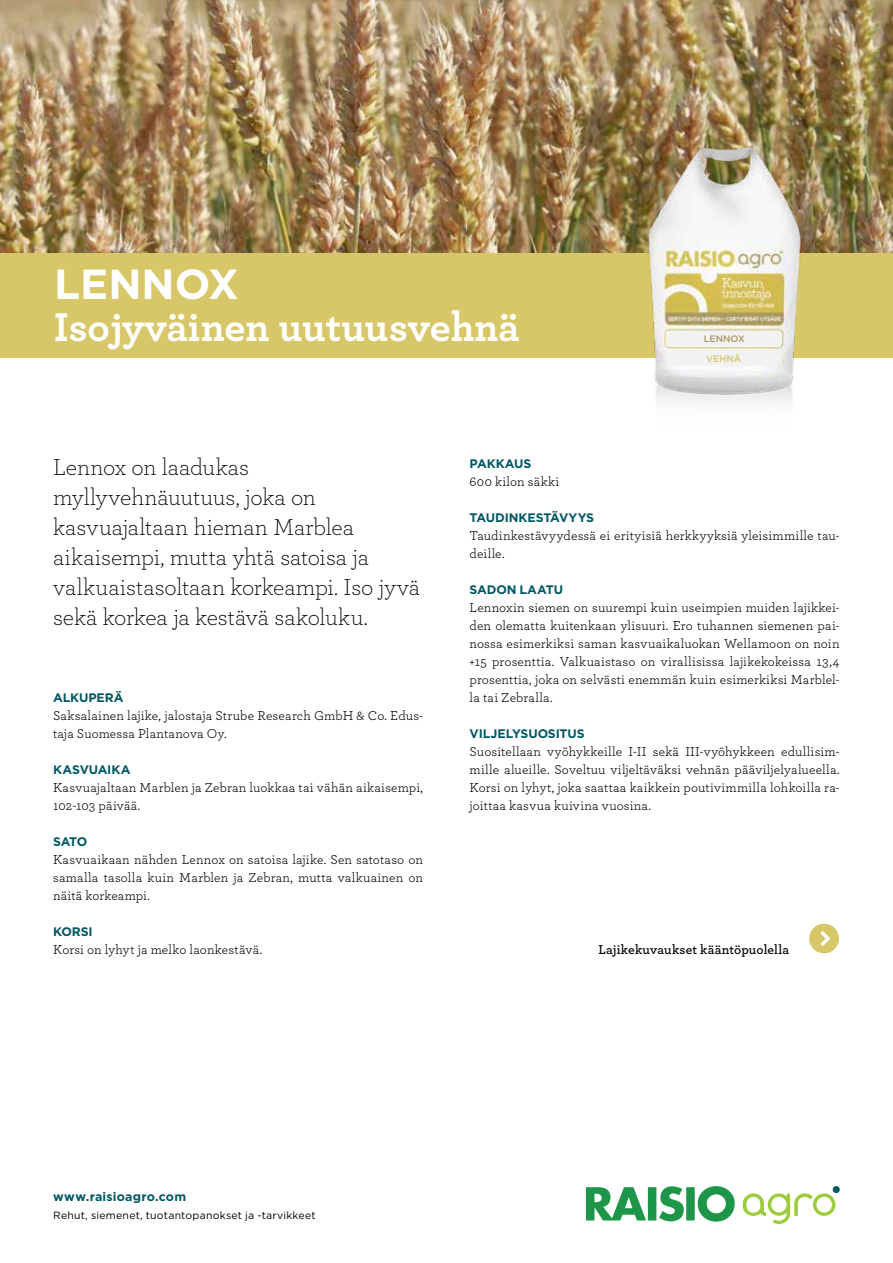
<style>
.page{position:relative;width:893px;height:1263px;background:#fff}
.page>*{position:absolute;margin:0;border:0;box-sizing:border-box;transform-origin:0 0}
.t1{font:700 42px "Archer";color:#fff}
.t2{font:700 42px "Gotham";color:#fff}
.t3{font:300 24px/30px "Archer";letter-spacing:-.005em;color:#000}
.t4{font:13.5px/18px "Archer";letter-spacing:.015em;color:#000}
.t5{font:600 13.5px "Archer";letter-spacing:.01em;color:#000}
.t6{font:700 12.3px "Gotham";letter-spacing:-.01em;color:#005863}
.t7{font:700 12.3px "Gotham";letter-spacing:.02em;color:#005863}
.t8{font:10.5px "Gotham";letter-spacing:.02em;color:#000}
.t9{font:500 9.3px "Gotham";color:#a79665}
.t10{font:500 9.3px "Gotham";color:#d5c769}
</style>
<div class="page">
<div style="left:686px;top:1187px;width:9px;height:33px;background:#1d9649"></div>
<svg style="left:659px;top:1186px;width:25px;height:35px"></svg>
<div style="left:648px;top:1187px;width:8px;height:33px;background:#1d9649"></div>
<svg style="left:586px;top:1187px;width:60px;height:33px"></svg>
<svg style="left:698px;top:1186px;width:37px;height:35px"></svg>
<svg style="left:743px;top:1193px;width:92px;height:31px"></svg>
<div style="left:833px;top:1186px;width:7px;height:7px;background:#005863;border-radius:50%"></div>
<img style="left:0;top:0;width:893px;height:253px">
<div style="left:0;top:253px;width:893px;height:104px;background:#d7c768"></div>
<svg style="left:809px;top:924px;width:30px;height:29px"></svg>
<img style="left:606px;top:136px;width:233px;height:267px">
<div style="left:667px;top:331px;width:114px;height:15px;background:#f2f2f3;border-radius:4px"></div>
<div style="left:665px;top:350px;width:116px;height:16px;background:#f2f2f3;border-radius:6px"></div>
<h1 class="t2" style="left:54px;top:257px;width:186px">LENNOX</h1>
<h1 class="t1" style="left:54px;top:294px;width:467px">Isojyväinen uutuusvehnä</h1>
<p class="t9" style="left:704px;top:332px;width:43px">LENNOX</p>
<p class="t10" style="left:706px;top:352px;width:37px">VEHNÄ</p>
<h2 class="t3" style="left:53px;top:451px;width:369px">Lennox on laadukas myllyvehnäuutuus, joka on kasvuajaltaan hieman Marblea aikaisempi, mutta yhtä satoisa ja valkuaistasoltaan korkeampi. Iso jyvä sekä korkea ja kestävä sakoluku.</h2>
<p class="t6" style="left:53px;top:689px;width:72px">ALKUPERÄ</p>
<p class="t4" style="left:53px;top:706px;width:371px">Saksalainen lajike, jalostaja Strube Research GmbH &amp; Co. Edus&shy;taja Suomessa Plantanova Oy.</p>
<p class="t6" style="left:53px;top:761px;width:79px">KASVUAIKA</p>
<p class="t4" style="left:53px;top:778px;width:371px">Kasvuajaltaan Marblen ja Zebran luokkaa tai vähän aikaisempi,<br>102-103 päivää.</p>
<p class="t6" style="left:53px;top:833px;width:36px">SATO</p>
<p class="t4" style="left:53px;top:850px;width:371px;text-align:justify">Kasvuaikaan nähden Lennox on satoisa lajike. Sen satotaso on samalla tasolla kuin Marblen ja Zebran, mutta valkuainen on näitä korkeampi.</p>
<p class="t6" style="left:53px;top:923px;width:41px">KORSI</p>
<p class="t4" style="left:53px;top:940px;width:211px">Korsi on lyhyt ja melko laonkestävä.</p>
<p class="t6" style="left:470px;top:455px;width:63px">PAKKAUS</p>
<p class="t4" style="left:470px;top:472px;width:91px">600 kilon säkki</p>
<p class="t6" style="left:470px;top:509px;width:126px">TAUDINKESTÄVYYS</p>
<p class="t4" style="left:470px;top:526px;width:371px">Taudinkestävyydessä ei erityisiä herkkyyksiä yleisimmille tau&shy;deille.</p>
<p class="t6" style="left:470px;top:581px;width:95px">SADON LAATU</p>
<p class="t4" style="left:470px;top:598px;width:371px;text-align:justify">Lennoxin siemen on suurempi kuin useimpien muiden lajikkei&shy;den olematta kuitenkaan ylisuuri. Ero tuhannen siemenen pai&shy;nossa esimerkiksi saman kasvuaikaluokan Wellamoon on noin +15 prosenttia. Valkuaistaso on virallisissa lajikekokeissa 13,4 prosenttia, joka on selvästi enemmän kuin esimerkiksi Marblel&shy;la tai Zebralla.</p>
<p class="t6" style="left:470px;top:725px;width:117px">VILJELYSUOSITUS</p>
<p class="t4" style="left:470px;top:742px;width:371px;text-align:justify">Suositellaan vyöhykkeille I-II sekä III-vyöhykkeen edullisim&shy;mille alueille. Soveltuu viljeltäväksi vehnän pääviljelyalueella.<br>Korsi on lyhyt, joka saattaa kaikkein poutivimmilla lohkoilla ra&shy;joittaa kasvua kuivina vuosina.</p>
<p class="t5" style="left:599px;top:939px;width:192px">Lajikekuvaukset kääntöpuolella</p>
<p class="t7" style="left:53px;top:1188px;width:134px">www.raisioagro.com</p>
<p class="t8" style="left:53px;top:1208px;width:264px">Rehut, siemenet, tuotantopanokset ja -tarvikkeet</p>
</div>
